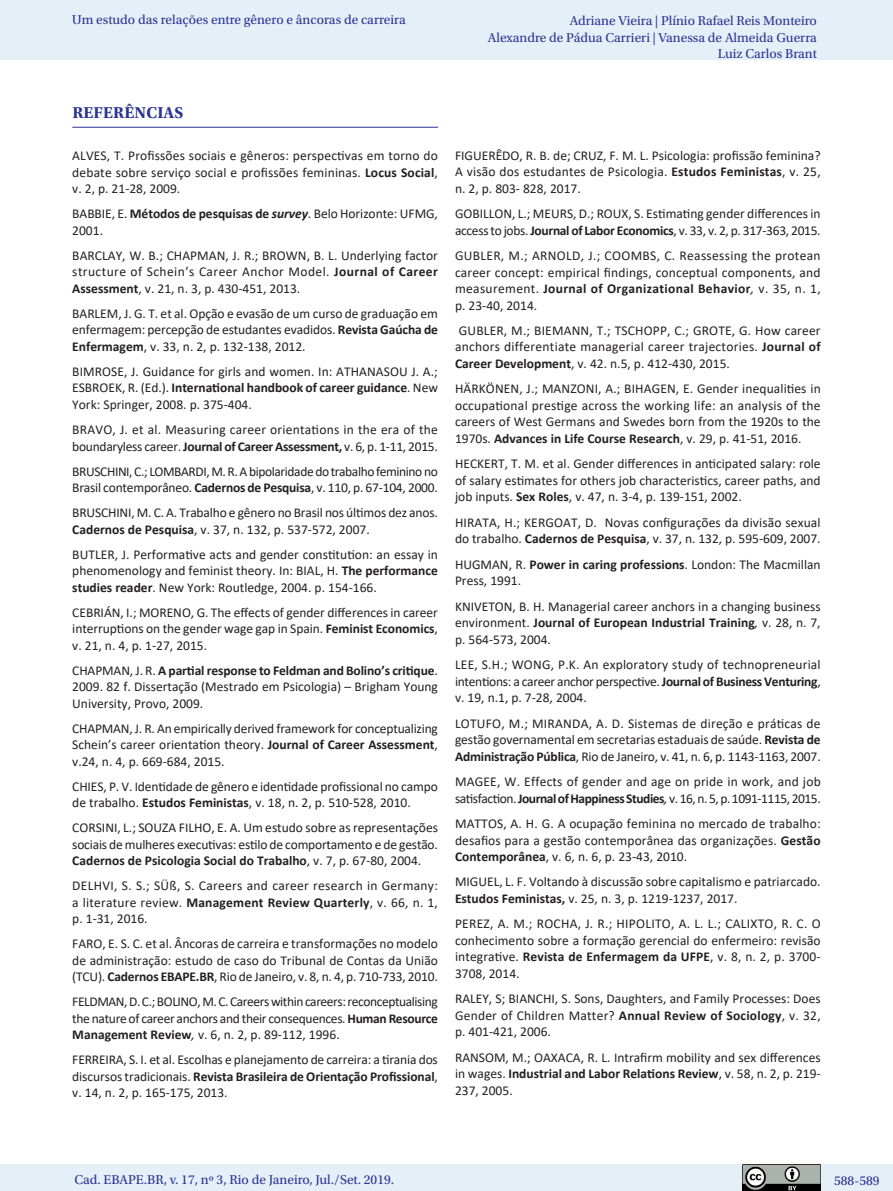
<style>
.page{position:relative;width:893px;height:1191px;background:#fff}
.page>*{position:absolute;margin:0;border:0;box-sizing:border-box;transform-origin:0 0}
._07_1_sub_1{font:700 16.5px "Utopia Std";letter-spacing:.01em;color:#2b3393}
.Referencias{font:13.5px/16.5px "Calibri";color:#231f20;text-align:justify}
.t1{font:13.5px/16.5px "Utopia Std";color:#2b3393;text-align:right}
.Referencias-2{font:13.5px/16.5px "Calibri";letter-spacing:-.03em;color:#231f20}
.s1{font-weight:700}
.s2{font-weight:700;font-style:italic}
.s3{font-style:italic}
</style>
<div class="page">
<div style="left:0;top:0;width:893px;height:60px;background:#e4eff8"></div>
<div style="left:0;top:1164px;width:893px;height:27px;background:#e4eff8"></div>
<img style="left:743px;top:1164px;width:78px;height:27px">
<hr style="left:72px;top:127px;width:366px;height:1px;background:#2b3393">
<p class="t1" style="left:72px;top:11px;width:335px">Um estudo das relações entre gênero e âncoras de carreira</p>
<p class="t1" style="left:488px;top:13px;width:331px">Adriane Vieira | Plínio Rafael Reis Monteiro<br>Alexandre de Pádua Carrieri | Vanessa de Almeida Guerra<br>Luiz Carlos Brant</p>
<p class="_07_1_sub_1" style="left:72px;top:103px;width:113px">REFERÊNCIAS</p>
<p class="Referencias" style="left:72px;top:147px;width:367px">ALVES, T. Profissões sociais e gêneros: perspectivas em torno do debate sobre serviço social e profissões femininas. <span class="s1">Locus Social</span>, v. 2, p. 21-28, 2009.</p>
<p class="Referencias" style="left:72px;top:205px;width:367px">BABBIE, E. <span class="s1">Métodos de pesquisas de</span> <span class="s2">survey</span>. Belo Horizonte: UFMG,<br>2001.</p>
<p class="Referencias" style="left:72px;top:247px;width:367px">BARCLAY, W. B.; CHAPMAN, J. R.; BROWN, B. L. Underlying factor structure of Schein’s Career Anchor Model. <span class="s1">Journal of Career Assessment</span>, v. 21, n. 3, p. 430-451, 2013.</p>
<p class="Referencias" style="left:72px;top:305px;width:367px">BARLEM, J. G. T. et al. Opção e evasão de um curso de graduação em enfermagem: percepção de estudantes evadidos. <span class="s1">Revista Gaúcha de Enfermagem</span>, v. 33, n. 2, p. 132-138, 2012.</p>
<p class="Referencias" style="left:72px;top:363px;width:367px">BIMROSE, J. Guidance for girls and women. In: ATHANASOU J. A.; ESBROEK, R. (Ed.). <span class="s1">International handbook of career guidance</span>. New York: Springer, 2008. p. 375-404.</p>
<p class="Referencias" style="left:72px;top:421px;width:367px">BRAVO, J. et al. Measuring career orientations in the era of the boundaryless career. <span class="s1">Journal of Career Assessment,</span> v. 6, p. 1-11, 2015.</p>
<p class="Referencias-2" style="left:72px;top:462px;width:367px">BRUSCHINI, C.; LOMBARDI, M. R. A bipolaridade do trabalho feminino no<br>Brasil contemporâneo. <span class="s1">Cadernos de Pesquisa</span>, v. 110, p. 67-104, 2000.</p>
<p class="Referencias" style="left:72px;top:504px;width:367px">BRUSCHINI, M. C. A. Trabalho e gênero no Brasil nos últimos dez anos.<br><span class="s1">Cadernos de Pesquisa</span>, v. 37, n. 132, p. 537-572, 2007.</p>
<p class="Referencias" style="left:72px;top:545px;width:367px">BUTLER, J. Performative acts and gender constitution: an essay in phenomenology and feminist theory. In: BIAL, H. <span class="s1">The performance studies reader</span>. New York: Routledge, 2004. p. 154-166.</p>
<p class="Referencias" style="left:72px;top:603px;width:367px">CEBRIÁN, I.; MORENO, G. The effects of gender differences in career interruptions on the gender wage gap in Spain. <span class="s1">Feminist Economics</span>, v. 21, n. 4, p. 1-27, 2015.</p>
<p class="Referencias" style="left:72px;top:661px;width:367px">CHAPMAN, J. R. <span class="s1">A partial response to Feldman and Bolino’s critique</span>.<br>2009. 82 f. Dissertação (Mestrado em Psicologia) – Brigham Young University, Provo, 2009.</p>
<p class="Referencias" style="left:72px;top:719px;width:367px">CHAPMAN, J. R. An empirically derived framework for conceptualizing Schein’s career orientation theory. <span class="s1">Journal of Career Assessment</span>, v.24, n. 4, p. 669-684, 2015.</p>
<p class="Referencias" style="left:72px;top:777px;width:367px">CHIES, P. V. Identidade de gênero e identidade profissional no campo de trabalho. <span class="s1">Estudos Feministas</span>, v. 18, n. 2, p. 510-528, 2010.</p>
<p class="Referencias" style="left:72px;top:819px;width:367px">CORSINI, L.; SOUZA FILHO, E. A. Um estudo sobre as representações sociais de mulheres executivas: estilo de comportamento e de gestão.<br><span class="s1">Cadernos de Psicologia Social do Trabalho</span>, v. 7, p. 67-80, 2004.</p>
<p class="Referencias" style="left:72px;top:877px;width:367px">DELHVI, S. S.; SÜß, S. Careers and career research in Germany: a literature review. <span class="s1">Management Review Quarterly</span>, v. 66, n. 1, p. 1-31, 2016.</p>
<p class="Referencias" style="left:72px;top:935px;width:367px">FARO, E. S. C. et al. Âncoras de carreira e transformações no modelo de administração: estudo de caso do Tribunal de Contas da União (TCU). <span class="s1">Cadernos EBAPE.BR</span>, Rio de Janeiro, v. 8, n. 4, p. 710-733, 2010.</p>
<p class="Referencias" style="left:72px;top:993px;width:367px">FELDMAN, D. C.; BOLINO, M. C. Careers within careers: reconceptualising the nature of career anchors and their consequences. <span class="s1">Human Resource Management Review</span><span class="s3">,</span> v. 6, n. 2, p. 89-112, 1996.</p>
<p class="Referencias" style="left:72px;top:1051px;width:367px">FERREIRA, S. I. et al. Escolhas e planejamento de carreira: a tirania dos discursos tradicionais. <span class="s1">Revista Brasileira de Orientação Profissional</span>, v. 14, n. 2, p. 165-175, 2013.</p>
<p class="Referencias" style="left:455px;top:147px;width:367px">FIGUERÊDO, R. B. de; CRUZ, F. M. L. Psicologia: profissão feminina?<br>A visão dos estudantes de Psicologia. <span class="s1">Estudos Feministas</span>, v. 25, n. 2, p. 803- 828, 2017.</p>
<p class="Referencias" style="left:455px;top:205px;width:367px">GOBILLON, L.; MEURS, D.; ROUX, S. Estimating gender differences in access to jobs. <span class="s1">Journal of Labor Economics</span>, v. 33, v. 2, p. 317-363, 2015.</p>
<p class="Referencias" style="left:455px;top:247px;width:367px">GUBLER, M.; ARNOLD, J.; COOMBS, C. Reassessing the protean career concept: empirical findings, conceptual components, and measurement. <span class="s1">Journal of Organizational Behavior</span><span class="s3">,</span> v. 35, n. 1, p. 23-40, 2014.</p>
<p class="Referencias" style="left:455px;top:322px;width:367px">GUBLER, M.; BIEMANN, T.; TSCHOPP, C.; GROTE, G. How career anchors differentiate managerial career trajectories. <span class="s1">Journal of Career Development</span>, v. 42. n.5, p. 412-430, 2015.</p>
<p class="Referencias" style="left:455px;top:380px;width:367px">HÄRKÖNEN, J.; MANZONI, A.; BIHAGEN, E. Gender inequalities in occupational prestige across the working life: an analysis of the careers of West Germans and Swedes born from the 1920s to the 1970s. <span class="s1">Advances in Life Course Research</span>, v. 29, p. 41-51, 2016.</p>
<p class="Referencias" style="left:455px;top:455px;width:367px">HECKERT, T. M. et al. Gender differences in anticipated salary: role of salary estimates for others job characteristics, career paths, and job inputs. <span class="s1">Sex Roles</span>, v. 47, n. 3-4, p. 139-151, 2002.</p>
<p class="Referencias" style="left:455px;top:514px;width:367px">HIRATA, H.; KERGOAT, D. Novas configurações da divisão sexual do trabalho. <span class="s1">Cadernos de Pesquisa</span>, v. 37, n. 132, p. 595-609, 2007.</p>
<p class="Referencias" style="left:455px;top:556px;width:367px">HUGMAN, R. <span class="s1">Power in caring professions</span>. London: The Macmillan<br>Press, 1991.</p>
<p class="Referencias" style="left:455px;top:597px;width:367px">KNIVETON, B. H. Managerial career anchors in a changing business environment. <span class="s1">Journal of European Industrial Training</span><span class="s3">,</span> v. 28, n. 7, p. 564-573, 2004.</p>
<p class="Referencias" style="left:455px;top:656px;width:367px">LEE, S.H.; WONG, P.K. An exploratory study of technopreneurial intentions: a career anchor perspective. <span class="s1">Journal of Business Venturing</span>, v. 19, n.1, p. 7-28, 2004.</p>
<p class="Referencias" style="left:455px;top:714px;width:367px">LOTUFO, M.; MIRANDA, A. D. Sistemas de direção e práticas de gestão governamental em secretarias estaduais de saúde. <span class="s1">Revista de Administração Pública</span>, Rio de Janeiro, v. 41, n. 6, p. 1143-1163, 2007.</p>
<p class="Referencias" style="left:455px;top:773px;width:367px">MAGEE, W. Effects of gender and age on pride in work, and job satisfaction. <span class="s1">Journal of Happiness Studies</span><span class="s3">,</span> v. 16, n. 5, p. 1091-1115, 2015.</p>
<p class="Referencias" style="left:455px;top:815px;width:367px">MATTOS, A. H. G. A ocupação feminina no mercado de trabalho: desafios para a gestão contemporânea das organizações. <span class="s1">Gestão Contemporânea</span>, v. 6, n. 6, p. 23-43, 2010.</p>
<p class="Referencias" style="left:455px;top:873px;width:367px">MIGUEL, L. F. Voltando à discussão sobre capitalismo e patriarcado.<br><span class="s1">Estudos Feministas,</span> v. 25, n. 3, p. 1219-1237, 2017.</p>
<p class="Referencias" style="left:455px;top:915px;width:367px">PEREZ, A. M.; ROCHA, J. R.; HIPOLITO, A. L. L.; CALIXTO, R. C. O conhecimento sobre a formação gerencial do enfermeiro: revisão integrative. <span class="s1">Revista de Enfermagem da UFPE</span>, v. 8, n. 2, p. 3700- 3708, 2014.</p>
<p class="Referencias" style="left:455px;top:990px;width:367px">RALEY, S; BIANCHI, S. Sons, Daughters, and Family Processes: Does Gender of Children Matter? <span class="s1">Annual Review of Sociology</span>, v. 32, p. 401-421, 2006.</p>
<p class="Referencias" style="left:455px;top:1048px;width:367px">RANSOM, M.; OAXACA, R. L. Intrafirm mobility and sex differences in wages. <span class="s1">Industrial and Labor Relations Review</span>, v. 58, n. 2, p. 219- 237, 2005.</p>
<p class="t1" style="left:74px;top:1171px;width:321px">Cad. EBAPE.BR, v. 17, nº 3, Rio de Janeiro, Jul./Set. 2019.</p>
<p class="t1" style="left:834px;top:1172px;width:47px">588-589</p>
</div>
